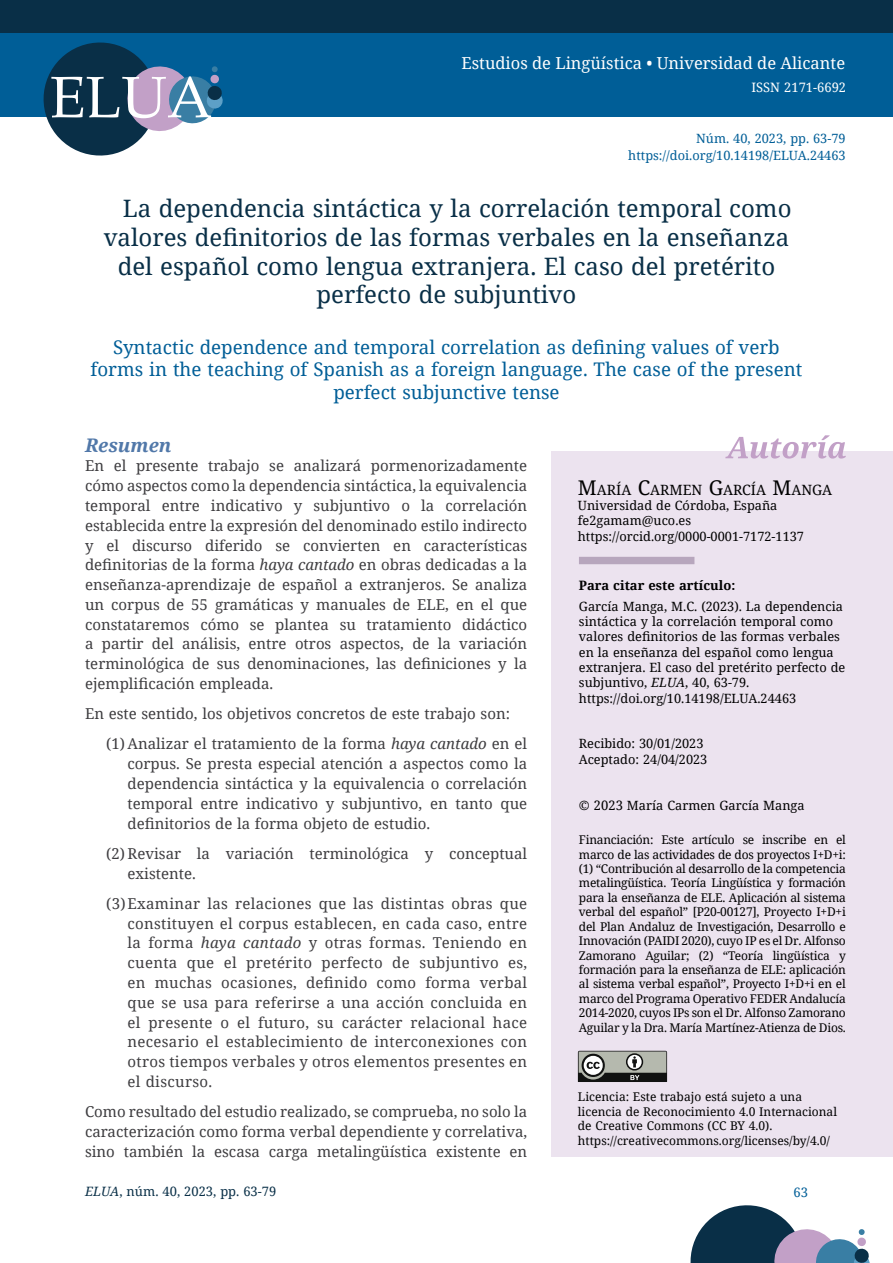
<style>
.page{position:relative;width:893px;height:1263px;background:#fff}
.page>*{position:absolute;margin:0;border:0;box-sizing:border-box;transform-origin:0 0}
.t1{font:58.5px "Palatino";color:#fff}
.t2{font:24px "Noto Serif";color:#092f47}
.t3{font:18.75px/22.5px "Noto Serif";color:#005e97;text-align:center}
.t4{font:italic 700 18.75px "Noto Serif";color:#5178a9}
.t5{font:16.5px "Noto Serif";color:#fff}
.t6{font:15px/19.8px "Noto Serif";color:#3e3d40;text-align:justify}
.t7{font:14.1px "Noto Serif";color:#000}
.t8{font:12.9px "Noto Serif";color:#092f47}
.t9{font:700 12.9px "Noto Serif";color:#000}
.t10{font:12.9px "Noto Serif";color:#fff}
.t11{font:12.9px "Noto Serif";color:#005e97}
.t12{font:12.75px/15.3px "Noto Serif";color:#000}
.t13{font:12.75px/17.2px "Noto Serif";color:#005e97;text-align:right}
.t14{font:12px/14.4px "Noto Serif";color:#000;text-align:justify}
.s1{font-style:italic}
.s2{font-size:20.25px}
.s3{font-size:12.9px}
</style>
<div class="page">
<div style="left:0;top:0;width:893px;height:116px;background:#005e97"></div>
<div style="left:0;top:0;width:893px;height:33px;background:#092f47"></div>
<svg style="left:36px;top:42px;width:188px;height:114px"></svg>
<svg style="left:690px;top:1205px;width:180px;height:58px"></svg>
<div style="left:552px;top:451px;width:341px;height:706px;background:#ece3ef"></div>
<div style="left:579px;top:557px;width:115px;height:7px;background:#b7a6bd"></div>
<svg style="left:578px;top:1051px;width:90px;height:31px;background:#80827d"></svg>
<svg style="left:725px;top:435px;width:121px;height:24px"></svg>
<h1 class="t1" style="left:50px;top:49px;width:164px">ELUA</h1>
<p class="t5" style="left:461px;top:51px;width:385px">Estudios de Lingüística • Universidad de Alicante</p>
<p class="t10" style="left:751px;top:79px;width:96px">ISSN 2171-6692</p>
<p class="t13" style="left:628px;top:129px;width:219px">Núm. 40, 2023, pp. 63-79 https://doi.org/10.14198/ELUA.24463</p>
<h2 class="t2" style="left:123px;top:192px;width:670px">La dependencia sintáctica y la correlación temporal como</h2>
<h2 class="t2" style="left:104px;top:221px;width:687px">valores definitorios de las formas verbales en la enseñanza</h2>
<h2 class="t2" style="left:118px;top:249px;width:659px">del español como lengua extranjera. El caso del pretérito</h2>
<h2 class="t2" style="left:317px;top:278px;width:261px">perfecto de subjuntivo</h2>
<p class="t3" style="left:91px;top:335px;width:713px">Syntactic dependence and temporal correlation as defining values of verb forms in the teaching of Spanish as a foreign language. The case of the present perfect subjunctive tense</p>
<p class="t4" style="left:85px;top:432px;width:88px">Resumen</p>
<p class="t6" style="left:85px;top:456px;width:444px">En el presente trabajo se analizará pormenorizadamente cómo aspectos como la dependencia sintáctica, la equivalencia temporal entre indicativo y subjuntivo o la correlación establecida entre la expresión del denominado estilo indirecto y el discurso diferido se convierten en características definitorias de la forma <span class="s1">haya cantado</span> en obras dedicadas a la enseñanza-aprendizaje de español a extranjeros. Se analiza un corpus de 55 gramáticas y manuales de ELE, en el que constataremos cómo se plantea su tratamiento didáctico a partir del análisis, entre otros aspectos, de la variación terminológica de sus denominaciones, las definiciones y la ejemplificación empleada.</p>
<p class="t6" style="left:106px;top:698px;width:422px;line-height:30.3px;text-indent:-21px">En este sentido, los objetivos concretos de este trabajo son: (1) Analizar el tratamiento de la forma <span class="s1">haya cantado</span> en el</p>
<p class="t6" style="left:128px;top:753px;width:401px">corpus. Se presta especial atención a aspectos como la dependencia sintáctica y la equivalencia o correlación temporal entre indicativo y subjuntivo, en tanto que definitorios de la forma objeto de estudio.</p>
<p class="t6" style="left:128px;top:843px;width:401px;text-indent:-21px">(2) Revisar la variación terminológica y conceptual existente.</p>
<p class="t6" style="left:128px;top:893px;width:401px;text-indent:-21px">(3)Examinar las relaciones que las distintas obras que constituyen el corpus establecen, en cada caso, entre la forma <span class="s1">haya cantado</span> y otras formas. Teniendo en cuenta que el pretérito perfecto de subjuntivo es, en muchas ocasiones, definido como forma verbal que se usa para referirse a una acción concluida en el presente o el futuro, su carácter relacional hace necesario el establecimiento de interconexiones con otros tiempos verbales y otros elementos presentes en el discurso.</p>
<p class="t6" style="left:85px;top:1101px;width:444px">Como resultado del estudio realizado, se comprueba, no solo la caracterización como forma verbal dependiente y correlativa, sino también la escasa carga metalingüística existente en</p>
<p class="t8" style="left:85px;top:1182px;width:193px"><span class="s1">ELUA</span>, núm. 40, 2023, pp. 63-79</p>
<p class="t7" style="left:578px;top:480px;width:256px"><span class="s2">M</span>ARÍA <span class="s2">C</span>ARMEN <span class="s2">G</span>ARCÍA <span class="s2">M</span>ANGA</p>
<p class="t12" style="left:578px;top:497px;width:228px">Universidad de Córdoba, España fe2gamam@uco.es https://orcid.org/0000-0001-7172-1137</p>
<p class="t9" style="left:579px;top:576px;width:158px">Para citar este artículo:</p>
<p class="t12" style="left:579px;top:598px;width:268px">García Manga, M.C. (2023). La dependencia sintáctica y la correlación temporal como valores definitorios de las formas verbales en la enseñanza del español como lengua extranjera. El caso del pretérito perfecto de subjuntivo, <span class="s1">ELUA</span>, 40, 63-79. https://doi.org/10.14198/ELUA.24463</p>
<p class="t12" style="left:579px;top:736px;width:130px">Recibido: 30/01/2023<br>Aceptado: 24/04/2023</p>
<p class="t12" style="left:579px;top:797px;width:227px"><span class="s3">© 2023</span> María Carmen García Manga</p>
<p class="t14" style="left:579px;top:832px;width:268px">Financiación: Este artículo se inscribe en el marco de las actividades de dos proyectos I+D+i: (1) “Contribución al desarrollo de la competencia metalingüística. Teoría Lingüística y formación para la enseñanza de ELE. Aplicación al sistema verbal del español” [P20-00127], Proyecto I+D+i del Plan Andaluz de Investigación, Desarrollo e Innovación (PAIDI 2020), cuyo IP es el Dr. Alfonso Zamorano Aguilar; (2) “Teoría lingüística y formación para la enseñanza de ELE: aplicación al sistema verbal español”, Proyecto I+D+i en el marco del Programa Operativo FEDER Andalucía 2014-2020, cuyos IPs son el Dr. Alfonso Zamorano Aguilar y la Dra. María Martínez-Atienza de Dios.</p>
<p class="t14" style="left:578px;top:1089px;width:261px;text-align:left">Licencia: Este trabajo está sujeto a una licencia de Reconocimiento 4.0 Internacional de Creative Commons (CC BY 4.0). https://creativecommons.org/licenses/by/4.0/</p>
<p class="t11" style="left:793px;top:1183px;width:16px">63</p>
</div>
